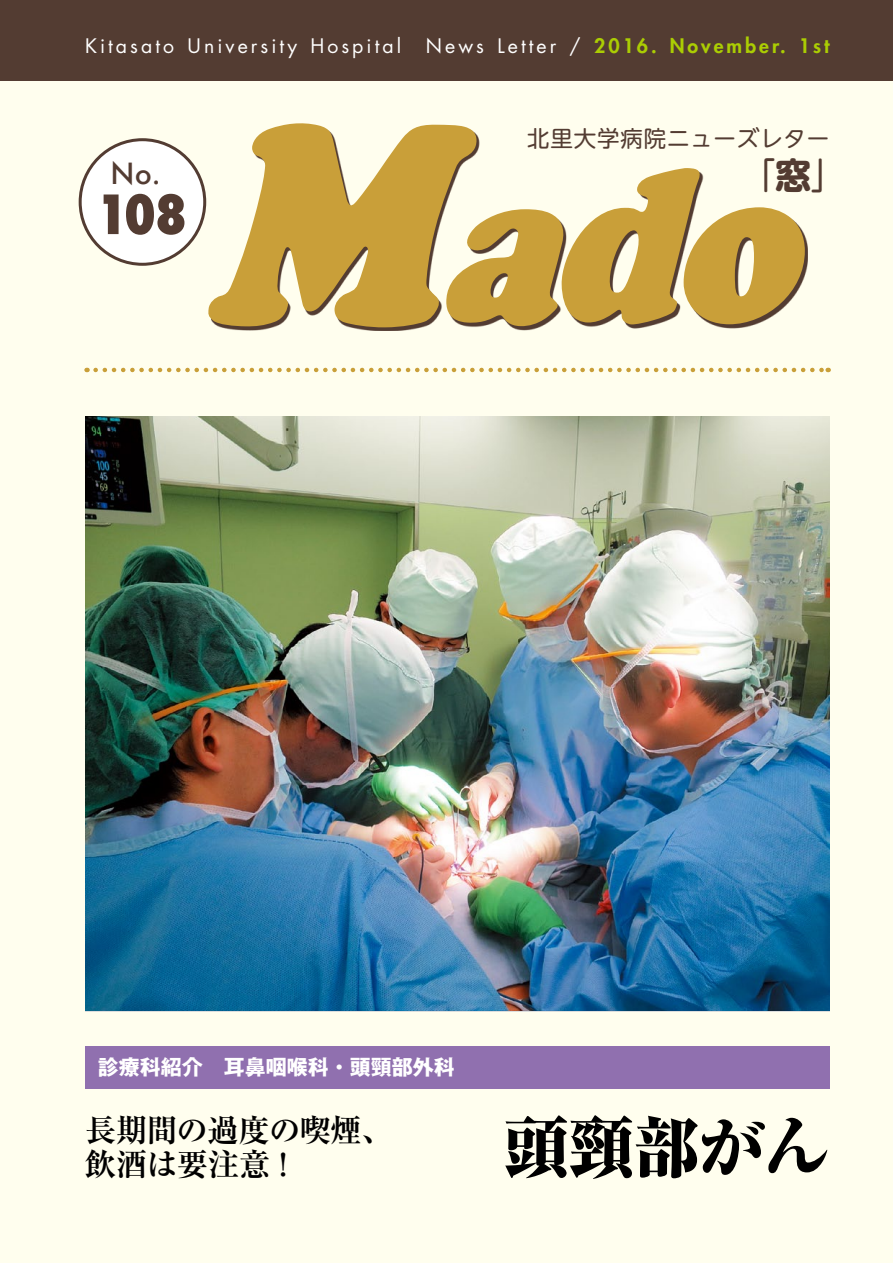
<style>
.page{position:relative;width:893px;height:1263px;background:#fffeee}
.page>*{position:absolute;margin:0;border:0;box-sizing:border-box;transform-origin:0 0}
.t1{font:800 expanded 66px "Ryumin Pro";letter-spacing:-.015em;color:#000}
.t2{font:800 condensed 52.5px "Futura";color:#533c32}
.t3{font:36px "UD Shin M Go Pro";color:#533c32}
.t4{font:700 31.5px/34.5px "Ryumin Pro";letter-spacing:-.025em;color:#000}
.t5{font:500 28.5px "Futura";color:#533c32}
.t6{font:22.5px "UD Shin M Go Pro";letter-spacing:.035em;color:#533c32}
.t7{font:700 21px "Gothic MB101 Pro";color:#fff}
.t8{font:800 19.5px "Futura";letter-spacing:.155em;color:#abcd03}
.t9{font:19.5px "Futura";letter-spacing:.16em;color:#fff}
.s1{font-weight:400;color:#fff}
.s2{font-weight:700}
</style>
<div class="page">
<div style="left:80px;top:140px;width:125px;height:124px;background:#fff;border-radius:50%"></div>
<div style="left:79px;top:138px;width:127px;height:128px;border:3px solid #533c32;border-radius:50%"></div>
<svg style="left:96px;top:368px;width:733px;height:4px"></svg>
<img style="left:85px;top:417px;width:744px;height:594px">
<div style="left:85px;top:1046px;width:744px;height:43px;background:#9070af"></div>
<div style="left:0;top:0;width:893px;height:81px;background:#533c32"></div>
<svg style="left:477px;top:168px;width:328px;height:159px"></svg>
<svg style="left:208px;top:123px;width:269px;height:205px;fill:#c99f39"></svg>
<p class="t9" style="left:85px;top:32px;width:318px">Kitasato University Hospital</p>
<p class="t8" style="left:426px;top:33px;width:405px"><span class="s1">News Letter /</span> 2016. November. 1st</p>
<p class="t6" style="left:527px;top:121px;width:303px">北里大学病院ニューズレター</p>
<h3 class="t5" style="left:111px;top:154px;width:52px">No.</h3>
<h3 class="t3" style="left:739px;top:146px;width:109px">「<span class="s2">窓</span>」</h3>
<h2 class="t2" style="left:96px;top:179px;width:93px">108</h2>
<p class="t7" style="left:98px;top:1050px;width:358px">診療科紹介　耳鼻咽喉科・頭頸部外科</p>
<h3 class="t4" style="left:85px;top:1111px;width:310px">長期間の過度の喫煙、飲酒は要注意！</h3>
<h1 class="t1" style="left:503px;top:1095px;width:328px">頭頸部がん</h1>
</div>
